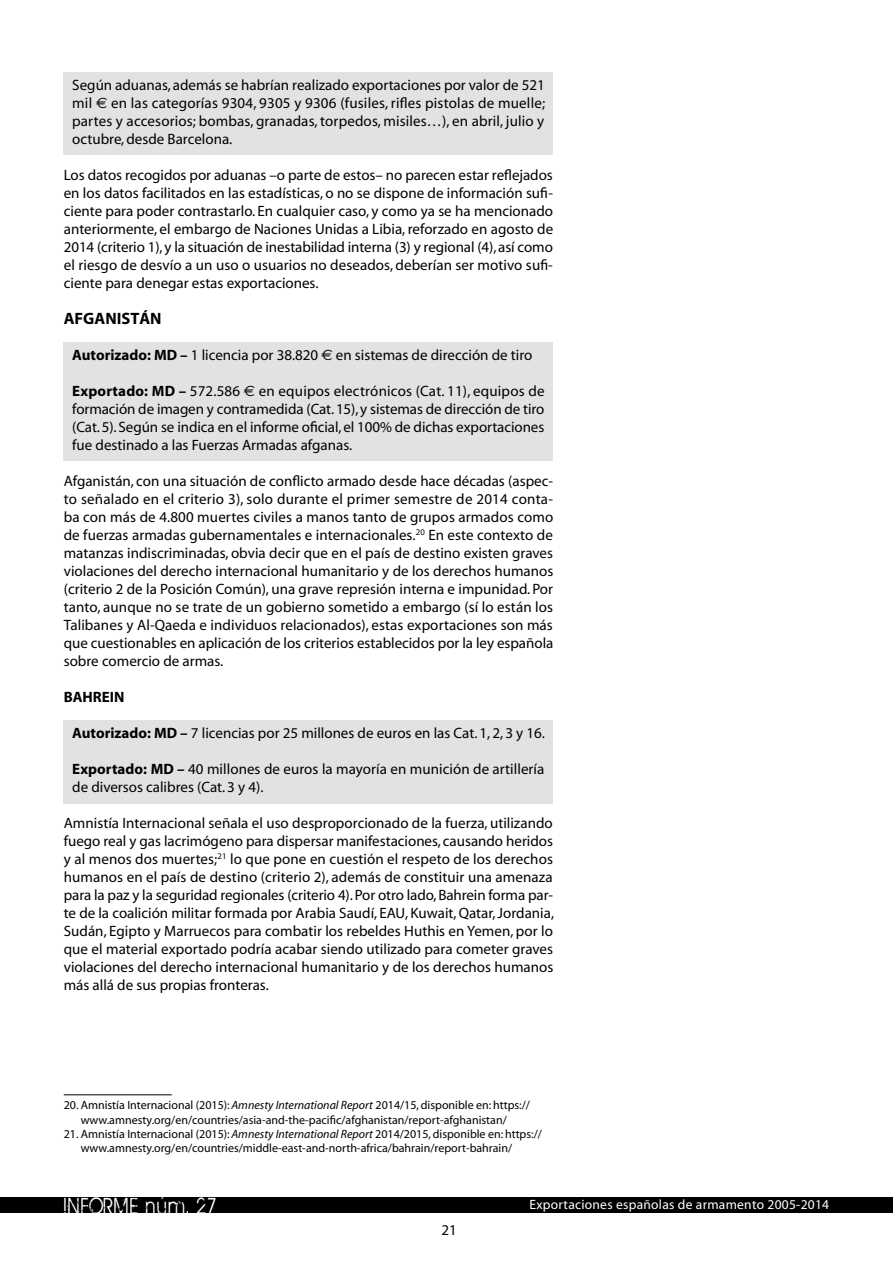
<style>
.page{position:relative;width:893px;height:1263px;background:#fff}
.page>*{position:absolute;margin:0;border:0;box-sizing:border-box;transform-origin:0 0}
.t1{font:25.2px "BIRTHOFAHERO";letter-spacing:.1em;color:#fff;scale:.83 1}
.t2{font:700 16.5px "Myriad";color:#000}
.t3{font:15px/18px "Myriad";color:#000;text-align:justify}
.t4{font:700 15px "Myriad";color:#000}
.t5{font:13.5px "Myriad";letter-spacing:.02em;color:#fff}
.t6{font:12px "Myriad";color:#000}
.s1{font-family:"Euro Sans"}
.s2{font-weight:700}
.s3{font-style:italic}
</style>
<div class="page">
<div style="left:0;top:1197px;width:893px;height:16px;background:#000"></div>
<div style="left:64px;top:720px;width:489px;height:83px;background:#e1e3e3"></div>
<div style="left:64px;top:342px;width:489px;height:119px;background:#e1e3e3"></div>
<div style="left:64px;top:72px;width:489px;height:83px;background:#e1e3e3"></div>
<hr style="left:64px;top:1094px;width:108px;height:1px;background:#000">
<p class="t3" style="left:72px;top:77px;width:474px">Según aduanas, además se habrían realizado exportaciones por valor de 521 mil <span class="s1">€</span> en las categorías 9304, 9305 y 9306 (fusiles, rifles pistolas de muelle; partes y accesorios; bombas, granadas, torpedos, misiles…), en abril, julio y octubre, desde Barcelona.</p>
<p class="t3" style="left:64px;top:167px;width:491px">Los datos recogidos por aduanas –o parte de estos– no parecen estar reflejados en los datos facilitados en las estadísticas, o no se dispone de información sufi&shy;ciente para poder contrastarlo. En cualquier caso, y como ya se ha mencionado anteriormente, el embargo de Naciones Unidas a Libia, reforzado en agosto de 2014 (criterio 1), y la situación de inestabilidad interna (3) y regional (4), así como el riesgo de desvío a un uso o usuarios no deseados, deberían ser motivo sufi&shy;ciente para denegar estas exportaciones.</p>
<p class="t2" style="left:64px;top:310px;width:41px">AFGANIST</p>
<p class="t2" style="left:139px;top:310px;width:22px">ÁN</p>
<p class="t3" style="left:72px;top:347px;width:462px"><span class="s2">Autorizado: MD –</span> 1 licencia por 38.820 <span class="s1">€</span> en sistemas de dirección de tiro</p>
<p class="t3" style="left:72px;top:383px;width:474px"><span class="s2">Exportado: MD –</span> 572.586 <span class="s1">€</span> en equipos electrónicos (Cat. 11), equipos de formación de imagen y contramedida (Cat. 15), y sistemas de dirección de tiro (Cat. 5). Según se indica en el informe oficial, el 100% de dichas exportaciones fue destinado a las Fuerzas Armadas afganas.</p>
<p class="t3" style="left:64px;top:473px;width:491px">Afganistán, con una situación de conflicto armado desde hace décadas (aspec&shy;to señalado en el criterio 3), solo durante el primer semestre de 2014 conta&shy;ba con más de 4.800 muertes civiles a manos tanto de grupos armados como de fuerzas armadas gubernamentales e internacionales.<sup>20</sup> En este contexto de matanzas indiscriminadas, obvia decir que en el país de destino existen graves violaciones del derecho internacional humanitario y de los derechos humanos (criterio 2 de la Posición Común), una grave represión interna e impunidad. Por tanto, aunque no se trate de un gobierno sometido a embargo (sí lo están los Talibanes y Al-Qaeda e individuos relacionados), estas exportaciones son más que cuestionables en aplicación de los criterios establecidos por la ley española sobre comercio de armas.</p>
<p class="t4" style="left:64px;top:689px;width:54px">BAHREIN</p>
<p class="t3" style="left:72px;top:725px;width:474px"><span class="s2">Autorizado: MD –</span> 7 licencias por 25 millones de euros en las Cat. 1, 2, 3 y 16.</p>
<p class="t3" style="left:72px;top:761px;width:474px"><span class="s2">Exportado: MD –</span> 40 millones de euros la mayoría en munición de artillería de diversos calibres (Cat. 3 y 4).</p>
<p class="t3" style="left:64px;top:815px;width:492px">Amnistía Internacional señala el uso desproporcionado de la fuerza, utilizando fuego real y gas lacrimógeno para dispersar manifestaciones, causando heridos y al menos dos muertes;<sup>21</sup> lo que pone en cuestión el respeto de los derechos humanos en el país de destino (criterio 2), además de constituir una amenaza para la paz y la seguridad regionales (criterio 4). Por otro lado, Bahrein forma par&shy;te de la coalición militar formada por Arabia Saudí, EAU, Kuwait, Qatar, Jordania, Sudán, Egipto y Marruecos para combatir los rebeldes Huthis en Yemen, por lo que el material exportado podría acabar siendo utilizado para cometer graves violaciones del derecho internacional humanitario y de los derechos humanos más allá de sus propias fronteras.</p>
<p class="t6" style="left:64px;top:1099px;width:468px">20.Amnistía Internacional (2015): <span class="s3">Amnesty International Report</span> 2014/15, disponible en: https://</p>
<p class="t6" style="left:81px;top:1114px;width:427px">www.amnesty.org/en/countries/asia-and-the-pacific/afghanistan/report-afghanistan/</p>
<p class="t6" style="left:64px;top:1128px;width:480px">21.Amnistía Internacional (2015): <span class="s3">Amnesty International Report</span> 2014/2015, disponible en: https://</p>
<p class="t6" style="left:81px;top:1142px;width:433px">www.amnesty.org/en/countries/middle-east-and-north-africa/bahrain/report-bahrain/</p>
<h1 class="t1" style="left:64px;top:1192px;width:185px">INFORME núm. 27</h1>
<p class="t5" style="left:529px;top:1198px;width:301px">Exportaciones españolas de armamento 2005-2014</p>
<p class="t3" style="left:441px;top:1222px;width:17px">21</p>
</div>
